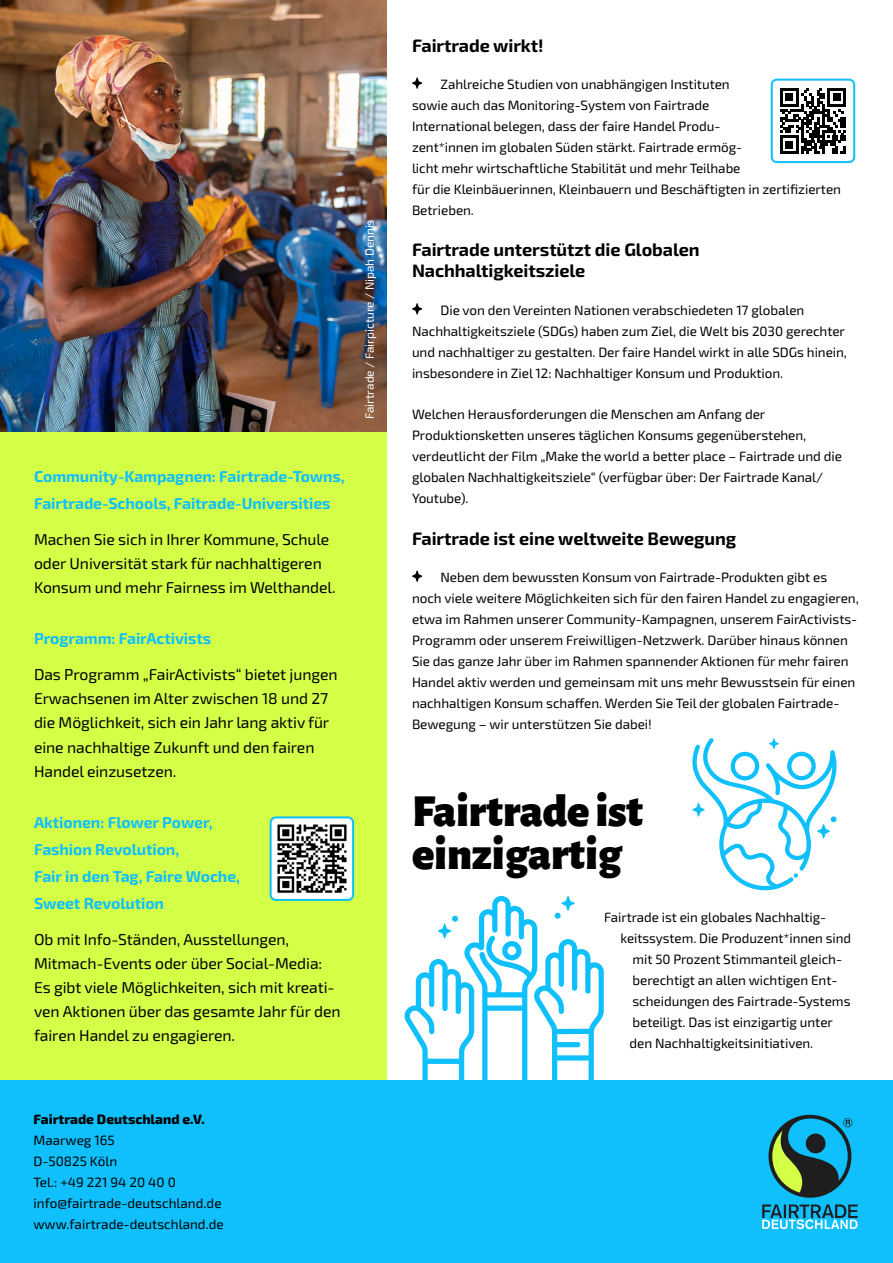
<style>
.page{position:relative;width:893px;height:1263px;background:#fff}
.page>*{position:absolute;margin:0;border:0;box-sizing:border-box;transform-origin:0 0}
.t1{font:900 46.2px/42.9px "Alegreya Sans";letter-spacing:-.005em;color:#000}
.t2{font:700 18px/21px "Exo 2";letter-spacing:-.005em;color:#000}
.t3{font:15.75px/24px "Exo 2";letter-spacing:-.005em;color:#000}
.t4{font:700 15.75px/27px "Exo 2";letter-spacing:-.005em;color:#0fc0fc}
.t5{font:13.5px/21px "Exo 2";letter-spacing:-.005em;color:#000}
.t6{font:800 13.5px "Exo 2";color:#000}
.t7{font:12px "Exo 2";letter-spacing:-.005em;color:#fff}
</style>
<div class="page">
<svg style="left:405px;top:896px;width:199px;height:184px"></svg>
<div style="left:0;top:432px;width:386px;height:648px;background:#d4ff47"></div>
<div style="left:0;top:1080px;width:893px;height:183px;background:#0fc0fc"></div>
<img style="left:0;top:0;width:386px;height:432px">
<svg style="left:412px;top:77px;width:10px;height:12px"></svg>
<svg style="left:412px;top:303px;width:10px;height:12px"></svg>
<svg style="left:412px;top:570px;width:10px;height:12px"></svg>
<svg style="left:772px;top:80px;width:82px;height:82px"></svg>
<hr style="left:780px;top:151px;width:18px;height:3px;background:#000">
<div style="left:785px;top:141px;width:8px;height:8px;background:#000"></div>
<div style="left:771px;top:79px;width:84px;height:84px;border:2px solid #0fc0fc;border-radius:5px"></div>
<svg style="left:692px;top:738px;width:145px;height:152px"></svg>
<img style="left:271px;top:819px;width:82px;height:81px">
<div style="left:270px;top:816px;width:84px;height:85px;border:2px solid #0fc0fc;border-radius:5px"></div>
<svg style="left:762px;top:1115px;width:96px;height:114px"></svg>
<p class="t4" style="left:34px;top:462px;width:312px">Community-Kampagnen: Fairtrade-Towns,<br>Fairtrade-Schools, Faitrade-Universities</p>
<p class="t3" style="left:34px;top:527px;width:303px">Machen Sie sich in Ihrer Kommune, Schule oder Universität stark für nachhaltigeren<br>Konsum und mehr Fairness im Welthandel.</p>
<p class="t4" style="left:34px;top:625px;width:179px">Programm: FairActivists</p>
<p class="t3" style="left:34px;top:662px;width:305px">Das Programm „FairActivists“ bietet jungen Erwachsenen im Alter zwischen 18 und 27 die Möglichkeit, sich ein Jahr lang aktiv für eine nachhaltige Zukunft und den fairen Handel einzusetzen.</p>
<p class="t4" style="left:34px;top:808px;width:207px">Aktionen: Flower Power,<br>Fashion Revolution,<br>Fair in den Tag, Faire Woche,<br>Sweet Revolution</p>
<p class="t3" style="left:34px;top:927px;width:308px">Ob mit Info-Ständen, Ausstellungen, Mitmach-Events oder über Social-Media:<br>Es gibt viele Möglichkeiten, sich mit kreati&shy;ven Aktionen über das gesamte Jahr für den fairen Handel zu engagieren.</p>
<p class="t7" style="left:361px;top:419px;width:201px;rotate:-90deg">Fairtrade / Fairpicture / Nipah Dennis</p>
<p class="t6" style="left:34px;top:1109px;width:173px">Fairtrade Deutschland e.V.</p>
<p class="t5" style="left:34px;top:1129px;width:192px">Maarweg 165<br>D-50825 Köln<br>Tel.: +49 221 94 20 40 0 info@fairtrade-deutschland.de www.fairtrade-deutschland.de</p>
<h2 class="t2" style="left:412px;top:34px;width:133px">Fairtrade wirkt!</h2>
<p class="t5" style="left:412px;top:73px;width:431px;text-indent:28px">Zahlreiche Studien von unabhängigen Instituten<br>sowie auch das Monitoring-System von Fairtrade<br>International belegen, dass der faire Handel Produ-<br>zent*innen im globalen Süden stärkt. Fairtrade ermög-<br>licht mehr wirtschaftliche Stabilität und mehr Teilhabe<br>für die Kleinbäuerinnen, Kleinbauern und Beschäftigten in zertifizierten Betrieben.</p>
<h2 class="t2" style="left:412px;top:239px;width:289px">Fairtrade unterstützt die Globalen<br>Nachhaltigkeitsziele</h2>
<p class="t5" style="left:412px;top:299px;width:437px;text-indent:28px">Die von den Vereinten Nationen verabschiedeten 17 globalen Nachhaltigkeitsziele (SDGs) haben zum Ziel, die Welt bis 2030 gerechter und nachhaltiger zu gestalten. Der faire Handel wirkt in alle SDGs hinein, insbesondere in Ziel 12: Nachhaltiger Konsum und Produktion.</p>
<p class="t5" style="left:412px;top:403px;width:431px">Welchen Herausforderungen die Menschen am Anfang der Produktionsketten unseres täglichen Konsums gegenüberstehen, verdeutlicht der Film „Make the world a better place – Fairtrade und die globalen Nachhaltigkeitsziele“ (verfügbar über: Der Fairtrade Kanal/ Youtube).</p>
<h2 class="t2" style="left:412px;top:527px;width:326px">Fairtrade ist eine weltweite Bewegung</h2>
<p class="t5" style="left:412px;top:566px;width:448px;text-indent:28px">Neben dem bewussten Konsum von Fairtrade-Produkten gibt es noch viele weitere Möglichkeiten sich für den fairen Handel zu engagieren, etwa im Rahmen unserer Community-Kampagnen, unserem FairActivists-Programm oder unserem Freiwilligen-Netzwerk. Darüber hinaus können Sie das ganze Jahr über im Rahmen spannender Aktionen für mehr fairen Handel aktiv werden und gemeinsam mit uns mehr Bewusstsein für einen nachhaltigen Konsum schaffen. Werden Sie Teil der globalen Fairtrade-Bewegung – wir unterstützen Sie dabei!</p>
<h1 class="t1" style="left:412px;top:786px;width:233px">Fairtrade ist einzigartig</h1>
<p class="t5" style="left:604px;top:906px;width:222px">Fairtrade ist ein globales Nachhaltig-</p>
<p class="t5" style="left:620px;top:927px;width:232px">keitssystem. Die Produzent*innen sind</p>
<p class="t5" style="left:632px;top:948px;width:209px">mit 50 Prozent Stimmanteil gleich-</p>
<p class="t5" style="left:632px;top:969px;width:204px">berechtigt an allen wichtigen Ent-</p>
<p class="t5" style="left:632px;top:990px;width:219px">scheidungen des Fairtrade-Systems</p>
<p class="t5" style="left:632px;top:1011px;width:202px">beteiligt. Das ist einzigartig unter</p>
<p class="t5" style="left:629px;top:1032px;width:185px">den Nachhaltigkeitsinitiativen.</p>
</div>
